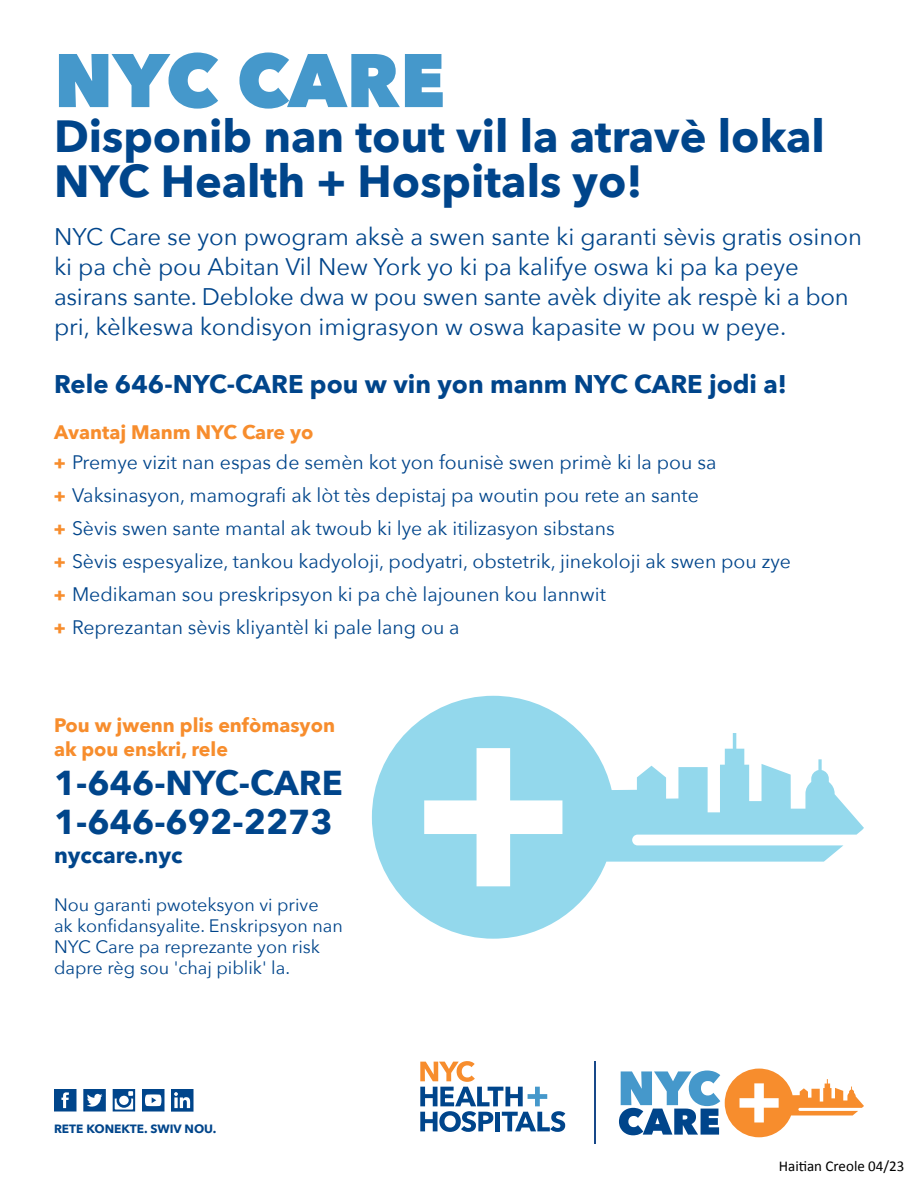
<style>
.page{position:relative;width:918px;height:1188px;background:#fff}
.page>*{position:absolute;margin:0;border:0;box-sizing:border-box;transform-origin:0 0}
.t1{font:800 75px "Avenir Next";color:#4598cb}
.t2{font:700 45px/45px "Avenir Next";color:#00458b}
.t3{font:700 34.5px/39px "Avenir Next";color:#00458b}
.t4{font:700 25.5px "Avenir Next";color:#00458b}
.t5{font:24px/30px "Avenir Next";color:#00458b}
.t6{font:700 22.5px "Avenir Next";color:#00458b}
.t7{font:19.5px/33px "Avenir Next";color:#00458b}
.t8{font:700 19.5px/24px "Avenir Next";color:#f78d2d}
.t9{font:18px/21px "Avenir Next";color:#00458b}
.t10{font:15px "Calibri";color:#000}
.t11{font:700 12px "Avenir Next";color:#00458b}
.s1{font-weight:700;color:#f78d2d}
.s2{font-weight:800;font-size:18px;color:#f78d2d}
</style>
<div class="page">
<svg style="left:372px;top:696px;width:492px;height:243px"></svg>
<svg style="left:420px;top:1061px;width:145px;height:71px"></svg>
<hr style="left:594px;top:1062px;width:2px;height:82px;background:#184889">
<svg style="left:619px;top:1069px;width:245px;height:68px"></svg>
<svg style="left:54px;top:1089px;width:22px;height:23px"></svg>
<svg style="left:113px;top:1089px;width:22px;height:22px"></svg>
<svg style="left:83px;top:1089px;width:23px;height:23px"></svg>
<svg style="left:142px;top:1089px;width:22px;height:23px"></svg>
<svg style="left:171px;top:1089px;width:22px;height:23px"></svg>
<h1 class="t1" style="left:54px;top:34px;width:393px">NYC CARE</h1>
<h2 class="t2" style="left:54px;top:113px;width:773px">Disponib nan tout vil la atravè lokal<br>NYC Health + Hospitals yo!</h2>
<p class="t5" style="left:54px;top:221px;width:810px">NYC Care se yon pwogram aksè a swen sante ki garanti sèvis gratis osinon ki pa chè pou Abitan Vil New York yo ki pa kalifye oswa ki pa ka peye asirans sante. Debloke dwa w pou swen sante avèk diyite ak respè ki a bon pri, kèlkeswa kondisyon imigrasyon w oswa kapasite w pou w peye.</p>
<h3 class="t4" style="left:54px;top:362px;width:735px">Rele 646-NYC-CARE pou w vin yon manm NYC CARE jodi a!</h3>
<p class="t7" style="left:54px;top:416px;width:664px;line-height:30px"><span class="s1">Avantaj Manm NYC Care yo<br></span><span class="s2">+</span> Premye vizit nan espas de semèn kot yon founisè swen primè ki la pou sa</p>
<p class="t7" style="left:54px;top:477px;width:739px"><span class="s2">+</span> Vaksinasyon, mamografi ak lòt tès depistaj pa woutin pou rete an sante<br><span class="s2">+</span> Sèvis swen sante mantal ak twoub ki lye ak itilizasyon sibstans<br><span class="s2">+</span> Sèvis espesyalize, tankou kadyoloji, podyatri, obstetrik, jinekoloji ak swen pou zye <span class="s2">+</span> Medikaman sou preskripsyon ki pa chè lajounen kou lannwit<br><span class="s2">+</span> Reprezantan sèvis kliyantèl ki pale lang ou a</p>
<p class="t8" style="left:54px;top:713px;width:283px">Pou w jwenn plis enfòmasyon ak pou enskri, rele</p>
<h3 class="t3" style="left:54px;top:763px;width:290px">1-646-NYC-CARE<br>1-646-692-2273</h3>
<p class="t6" style="left:54px;top:836px;width:130px">nyccare.nyc</p>
<p class="t9" style="left:54px;top:893px;width:290px">Nou garanti pwoteksyon vi prive<br>ak konfidansyalite. Enskripsyon nan<br>NYC Care pa reprezante yon risk dapre règ sou 'chaj piblik' la.</p>
<p class="t11" style="left:54px;top:1118px;width:164px">RETE KONEKTE. SWIV NOU.</p>
<p class="t10" style="left:779px;top:1156px;width:127px">Haitian Creole 04/23</p>
</div>
